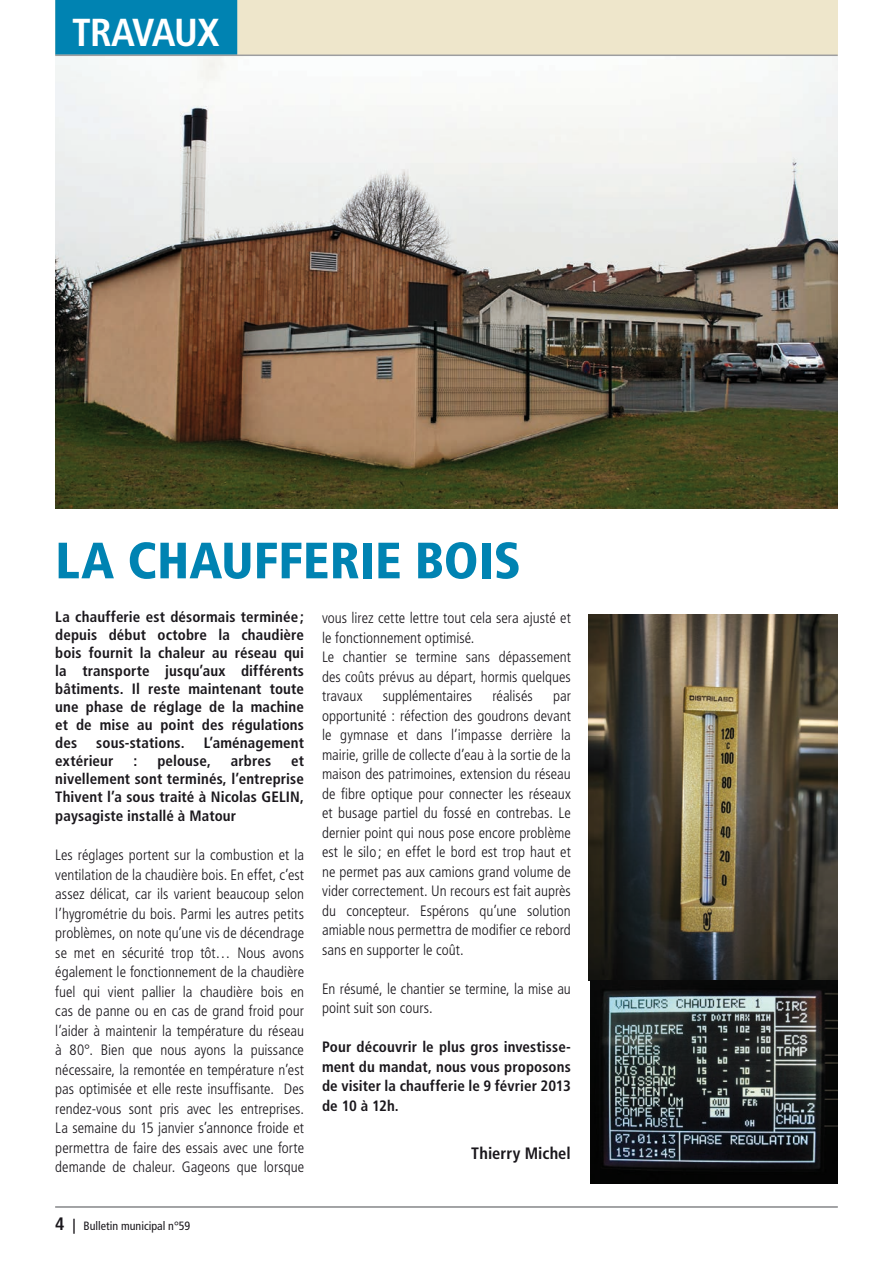
<style>
.page{position:relative;width:893px;height:1263px;background:#fff}
.page>*{position:absolute;margin:0;border:0;box-sizing:border-box;transform-origin:0 0}
.t1{font:900 condensed 51px "Frutiger";color:#0083b2}
.t2{font:700 condensed 39px "Frutiger";letter-spacing:-.035em;color:#fff}
.t3{font:700 condensed 16.5px "Frutiger";letter-spacing:.005em;color:#1a171c}
.t4{font:300 condensed 15px/19.5px "Frutiger";color:#1a171c;text-align:justify}
.t5{font:700 condensed 15px/18px "Frutiger";letter-spacing:.01em;color:#1a171c;text-align:justify}
.t6{font:condensed 12px "Frutiger";color:#1a171c}
.s1{font-weight:700;font-size:18px}
.s2{font-weight:700;font-size:15px}
</style>
<div class="page">
<img style="left:55px;top:56px;width:783px;height:453px">
<div style="left:55px;top:0;width:783px;height:55px;background:#eee6cb"></div>
<div style="left:55px;top:0;width:182px;height:55px;background:#0083b2"></div>
<hr style="left:55px;top:55px;width:783px;height:1px;background:#9d9ea0">
<hr style="left:55px;top:1206px;width:783px;height:2px;background:#9d9ea0">
<img style="left:589px;top:614px;width:249px;height:367px">
<img style="left:591px;top:981px;width:247px;height:202px">
<p class="t2" style="left:72px;top:10px;width:149px">TRAVAUX</p>
<p class="t1" style="left:55px;top:530px;width:467px">LA CHAUFFERIE BOIS</p>
<p class="t5" style="left:55px;top:608px;width:250px">La chaufferie est désormais terminée ; depuis début octobre la chaudière bois fournit la chaleur au réseau qui la transporte jusqu’aux différents bâtiments. Il reste maintenant toute une phase de réglage de la machine et de mise au point des régulations des</p>
<p class="t4" style="left:322px;top:609px;width:250px">vous lirez cette lettre tout cela sera ajusté et le fonctionnement optimisé.</p>
<p class="t4" style="left:322px;top:648px;width:250px">Le chantier se termine sans dépassement des coûts prévus au départ, hormis quelques travaux</p>
<p class="t4" style="left:383px;top:687px;width:91px">supplémentaires</p>
<p class="t4" style="left:492px;top:687px;width:42px">réalisés</p>
<p class="t4" style="left:322px;top:687px;width:250px;text-indent:231px">par opportunité : réfection des goudrons devant le gymnase et dans l’impasse derrière la mairie, grille de collecte d’eau à la sortie de la maison des patrimoines, extension du réseau de fibre optique pour connecter les réseaux et busage partiel du fossé en contrebas. Le dernier point qui nous pose encore problème est le silo ; en effet le bord est trop haut et ne permet pas aux camions grand volume de vider correctement. Un recours est fait auprès du concepteur. Espérons qu’une solution amiable nous permettra de modifier ce rebord sans en supporter le coût.</p>
<p class="t4" style="left:322px;top:979px;width:250px">En résumé, le chantier se termine, la mise au point suit son cours.</p>
<p class="t5" style="left:322px;top:1037px;width:250px;line-height:19.5px">Pour découvrir le plus gros investisse&shy;ment du mandat, nous vous proposons de visiter la chaufferie le 9 février 2013 de 10 à 12h.</p>
<p class="t3" style="left:471px;top:1143px;width:101px">Thierry Michel</p>
<p class="t5" style="left:96px;top:734px;width:90px">sous-stations.</p>
<p class="t5" style="left:204px;top:734px;width:102px">L’aménagement</p>
<p class="t5" style="left:55px;top:752px;width:60px">extérieur</p>
<p class="t5" style="left:134px;top:752px;width:5px">:</p>
<p class="t5" style="left:157px;top:752px;width:55px">pelouse,</p>
<p class="t5" style="left:231px;top:752px;width:42px">arbres</p>
<p class="t5" style="left:55px;top:752px;width:250px;text-indent:236px">et nivellement sont terminés, l’entreprise Thivent l’a sous traité à Nicolas GELIN,</p>
<p class="t5" style="left:55px;top:807px;width:182px">paysagiste installé à Matour</p>
<p class="t4" style="left:55px;top:846px;width:250px">Les réglages portent sur la combustion et la ventilation de la chaudière bois. En effet, c’est assez délicat, car ils varient beaucoup selon l’hygrométrie du bois. Parmi les autres petits problèmes, on note qu’une vis de décendrage se met en sécurité trop tôt… Nous avons également le fonctionnement de la chaudière fuel qui vient pallier la chaudière bois en cas de panne ou en cas de grand froid pour l’aider à maintenir la température du réseau à 80°. Bien que nous ayons la puissance nécessaire, la remontée en température n’est pas optimisée et elle reste insuffisante. Des rendez-vous sont pris avec les entreprises.<br>La semaine du 15 janvier s’annonce froide et permettra de faire des essais avec une forte demande de chaleur. Gageons que lorsque</p>
<p class="t6" style="left:55px;top:1218px;width:137px"><span class="s1">4</span> <span class="s2">|</span> Bulletin municipal n°59</p>
</div>
